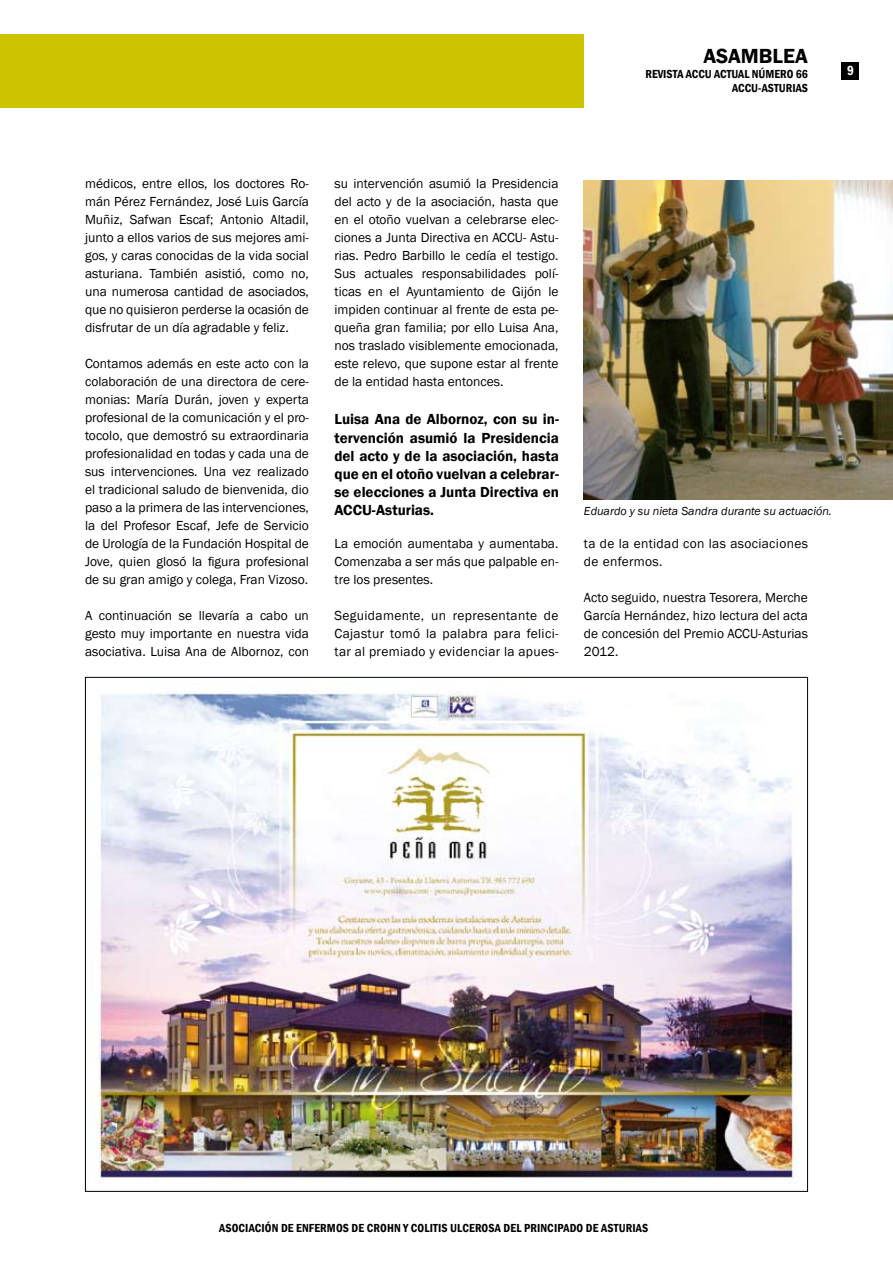
<style>
.page{position:relative;width:893px;height:1263px;background:#fff}
.page>*{position:absolute;margin:0;border:0;box-sizing:border-box;transform-origin:0 0}
.t1{font:600 21px "Franklin Gothic";color:#000}
.t2{font:600 15px/18px "Franklin Gothic";color:#000;text-align:justify}
.t3{font:13.5px/18px "Franklin Gothic";color:#000;text-align:justify}
.t4{font:13.5px/18px "Franklin Gothic";letter-spacing:.025em;color:#000}
.t5{font:600 condensed 13.5px "Franklin Gothic";color:#fff}
.t6{font:600 condensed 12px/14.4px "Franklin Gothic";letter-spacing:.01em;color:#000;text-align:right}
.t7{font:italic 12px "Franklin Gothic";color:#000}
</style>
<div class="page">
<div style="left:0;top:34px;width:584px;height:73px;background:#cdc300"></div>
<div style="left:842px;top:62px;width:17px;height:17px;background:#000"></div>
<img style="left:90px;top:693px;width:707px;height:491px">
<img style="left:584px;top:180px;width:309px;height:320px">
<h1 class="t1" style="left:703px;top:44px;width:106px">aSAMBLEA</h1>
<p class="t6" style="left:645px;top:67px;width:164px">REVISTA ACCU ACTUAL NÚMERO 66<br>ACCU-ASTURIAS</p>
<p class="t5" style="left:847px;top:62px;width:8px">9</p>
<p class="t3" style="left:85px;top:175px;width:225px">médicos, entre ellos, los doctores Ro&shy;mán Pérez Fernández, José Luis García Muñiz, Safwan Escaf; Antonio Altadil, junto a ellos varios de sus mejores ami&shy;gos, y caras conocidas de la vida social asturiana. También asistió, como no, una numerosa cantidad de asociados, que no quisieron perderse la ocasión de disfrutar de un día agradable y feliz.</p>
<p class="t3" style="left:85px;top:355px;width:225px">Contamos además en este acto con la colaboración de una directora de cere&shy;monias: María Durán, joven y experta profesional de la comunicación y el pro&shy;tocolo, que demostró su extraordinaria profesionalidad en todas y cada una de sus intervenciones. Una vez realizado el tradicional saludo de bienvenida, dio paso a la primera de las intervenciones, la del Profesor Escaf, Jefe de Servicio de Urología de la Fundación Hospital de Jove, quien glosó la figura profesional de su gran amigo y colega, Fran Vizoso.</p>
<p class="t3" style="left:85px;top:607px;width:225px">A continuación se llevaría a cabo un gesto muy importante en nuestra vida asociativa. Luisa Ana de Albornoz, con</p>
<p class="t3" style="left:334px;top:175px;width:225px">su intervención asumió la Presidencia del acto y de la asociación, hasta que en el otoño vuelvan a celebrarse elec&shy;ciones a Junta Directiva en ACCU- Astu&shy;rias. Pedro Barbillo le cedía el testigo.<br>Sus actuales responsabilidades polí&shy;ticas en el Ayuntamiento de Gijón le impiden continuar al frente de esta pe&shy;queña gran familia; por ello Luisa Ana, nos traslado visiblemente emocionada, este relevo, que supone estar al frente de la entidad hasta entonces.</p>
<p class="t2" style="left:334px;top:411px;width:226px">Luisa Ana de Albornoz, con su in&shy;tervención asumió la Presidencia del acto y de la asociación, hasta que en el otoño vuelvan a celebrar&shy;se elecciones a Junta Directiva en ACCU-Asturias.</p>
<p class="t3" style="left:334px;top:535px;width:225px">La emoción aumentaba y aumentaba.<br>Comenzaba a ser más que palpable en&shy;tre los presentes.</p>
<p class="t3" style="left:334px;top:607px;width:225px">Seguidamente, un representante de Cajastur tomó la palabra para felici&shy;tar al premiado y evidenciar la apues-</p>
<p class="t7" style="left:584px;top:503px;width:249px">Eduardo y su nieta Sandra durante su actuación.</p>
<p class="t4" style="left:584px;top:535px;width:225px">ta de la entidad con las asociaciones de enfermos.</p>
<p class="t3" style="left:584px;top:589px;width:225px">Acto seguido, nuestra Tesorera, Merche García Hernández, hizo lectura del acta de concesión del Premio ACCU-Asturias 2012.</p>
<p class="t6" style="left:219px;top:1221px;width:430px">ASOCIACIÓN DE ENFERMOS DE CROHN Y COLITIS ULCEROSA DEL PRINCIPADO DE ASTURIAS</p>
</div>
